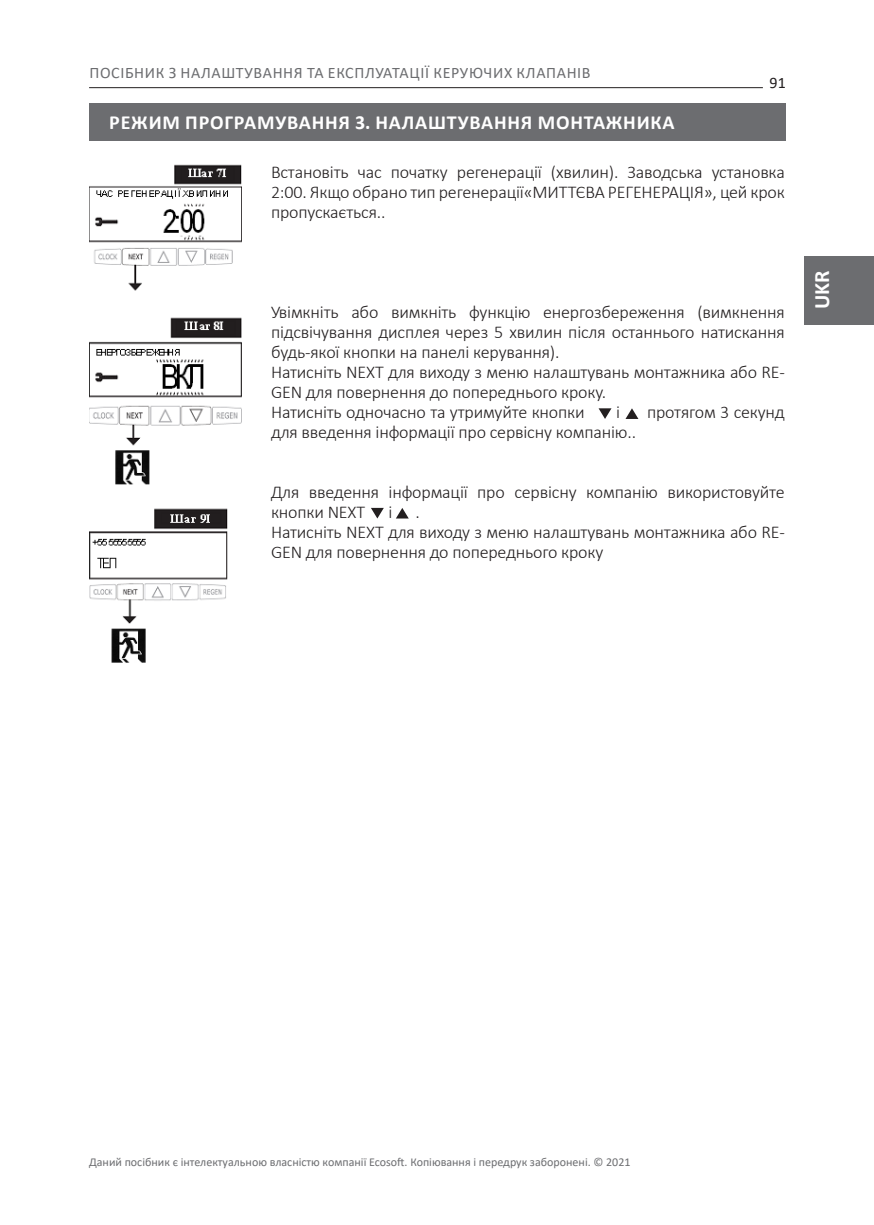
<style>
.page{position:relative;width:874px;height:1225px;background:#fff}
.page>*{position:absolute;margin:0;border:0;box-sizing:border-box;transform-origin:0 0}
.t1{font:700 22px "Calibri";color:#fff}
.t2{font:700 20px "Calibri";letter-spacing:.04em;color:#fff}
.t3{font:300 18px/20px "Calibri";letter-spacing:-.01em;color:#231f20}
.t4{font:16px "Calibri";letter-spacing:.04em;color:#6c6d70}
.t5{font:16px "Calibri";color:#231f20}
.t6{font:12px "Calibri";color:#6c6d70}
</style>
<div class="page">
<hr style="left:89px;top:87px;width:673px;height:1px;background:#231f20">
<div style="left:804px;top:256px;width:69px;height:68px;background:#6c6d70"></div>
<div style="left:89px;top:104px;width:696px;height:37px;background:#6c6d70"></div>
<svg style="left:598px;top:408px;width:13px;height:11px"></svg>
<svg style="left:625px;top:408px;width:13px;height:11px"></svg>
<svg style="left:371px;top:508px;width:12px;height:10px"></svg>
<svg style="left:396px;top:508px;width:12px;height:10px"></svg>
<img style="left:89px;top:164px;width:152px;height:127px">
<img style="left:89px;top:317px;width:152px;height:168px">
<img style="left:89px;top:508px;width:139px;height:155px">
<p class="t4" style="left:89px;top:61px;width:502px">ПОСІБНИК З НАЛАШТУВАННЯ ТА ЕКСПЛУАТАЦІЇ КЕРУЮЧИХ КЛАПАНІВ</p>
<p class="t5" style="left:769px;top:71px;width:18px">91</p>
<p class="t2" style="left:109px;top:108px;width:566px">РЕЖИМ ПРОГРАМУВАННЯ 3. НАЛАШТУВАННЯ МОНТАЖНИКА</p>
<p class="t3" style="left:271px;top:162px;width:515px;text-align:justify">Встановіть час початку регенерації (хвилин). Заводська установка 2:00. Якщо обрано тип регенерації«МИТТЄВА РЕГЕНЕРАЦІЯ», цей крок пропускається..</p>
<p class="t3" style="left:271px;top:302px;width:515px;text-align:justify">Увімкніть або вимкніть функцію енергозбереження (вимкнення підсвічування дисплея через 5 хвилин після останнього натискання будь-якої кнопки на панелі керування).</p>
<p class="t3" style="left:271px;top:362px;width:515px">Натисніть NEXT для виходу з меню налаштувань монтажника або RE-<br>GEN для повернення до попереднього кроку.</p>
<p class="t3" style="left:271px;top:402px;width:315px">Натисніть одночасно та утримуйте кнопки</p>
<p class="t3" style="left:615px;top:402px;width:5px">і</p>
<p class="t3" style="left:646px;top:402px;width:139px">протягом 3 секунд</p>
<p class="t3" style="left:271px;top:422px;width:366px">для введення інформації про сервісну компанію..</p>
<p class="t3" style="left:271px;top:482px;width:515px">Для введення інформації про сервісну компанію використовуйте кнопки NEXT</p>
<p class="t3" style="left:388px;top:502px;width:5px">і</p>
<p class="t3" style="left:415px;top:502px;width:6px">.</p>
<p class="t3" style="left:271px;top:522px;width:515px">Натисніть NEXT для виходу з меню налаштувань монтажника або RE-<br>GEN для повернення до попереднього кроку</p>
<p class="t1" style="left:805px;top:309px;width:40px;rotate:-90deg">UKR</p>
<p class="t6" style="left:89px;top:1153px;width:542px">Даний посібник є інтелектуальною власністю компанії Ecosoft. Копіювання і передрук заборонені. © 2021</p>
</div>
